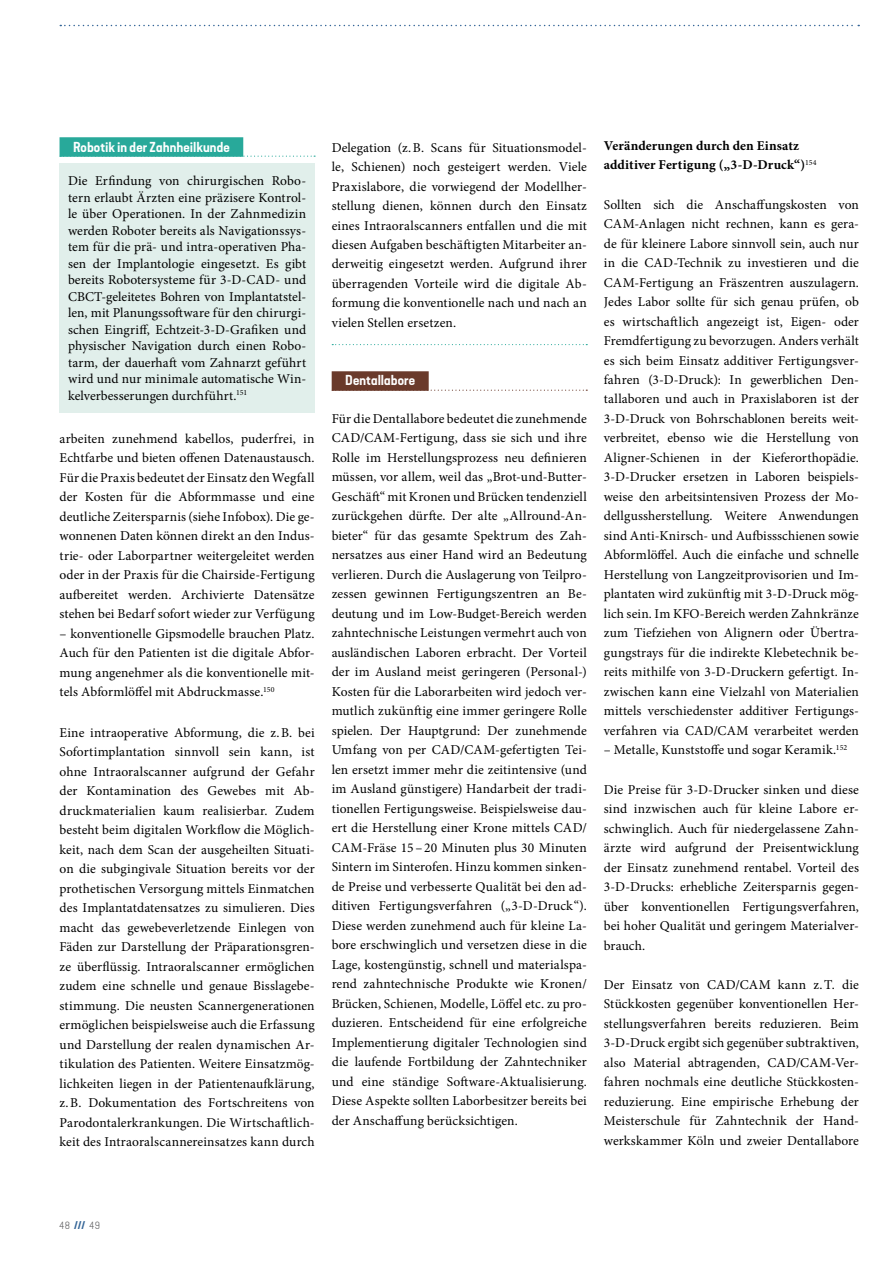
<style>
.page{position:relative;width:893px;height:1263px;background:#fff}
.page>*{position:absolute;margin:0;border:0;box-sizing:border-box;transform-origin:0 0}
.t1{font:13.5px/19.5px "Minion Pro";letter-spacing:.005em;color:#000;text-align:justify}
.t2{font:700 13.5px/19.5px "Minion Pro";letter-spacing:.005em;color:#000}
.t3{font:600 expanded 13.5px "Kapra Neue Pro";letter-spacing:.01em;color:#fff}
.t4{font:200 expanded 10.5px "Kapra Neue Pro";color:#58585a}
.s1{font-weight:700;color:#346597}
</style>
<div class="page">
<svg style="left:60px;top:25px;width:799px;height:1px"></svg>
<svg style="left:332px;top:344px;width:255px;height:1px"></svg>
<svg style="left:430px;top:390px;width:157px;height:1px"></svg>
<div style="left:332px;top:371px;width:97px;height:20px;background:#6a3a2b"></div>
<svg style="left:243px;top:156px;width:72px;height:1px"></svg>
<div style="left:60px;top:137px;width:183px;height:20px;background:#28a99a"></div>
<div style="left:60px;top:163px;width:255px;height:249px;background:#e1efeb"></div>
<p class="t3" style="left:73px;top:138px;width:158px">Robotik in der Zahnheilkunde</p>
<p class="t1" style="left:68px;top:173px;width:240px;line-height:16.5px">Die Erfindung von chirurgischen Robo&shy;tern erlaubt Ärzten eine präzisere Kontrol&shy;le über Operationen. In der Zahnmedizin werden Roboter bereits als Navigationssys&shy;tem für die prä- und intra-operativen Pha&shy;sen der Implantologie eingesetzt. Es gibt bereits Robotersysteme für 3-D-CAD- und CBCT-geleitetes Bohren von Implantatstel&shy;len, mit Planungssoftware für den chirurgi&shy;schen Eingriff, Echtzeit-3-D-Grafiken und physischer Navigation durch einen Robo&shy;tarm, der dauerhaft vom Zahnarzt geführt wird und nur minimale automatische Win&shy;kelverbesserungen durchführt.<sup>151</sup></p>
<p class="t1" style="left:60px;top:429px;width:257px">arbeiten zunehmend kabellos, puderfrei, in Echtfarbe und bieten offenen Datenaustausch.<br>Für die Praxis bedeutet der Einsatz den Wegfall der Kosten für die Abformmasse und eine deutliche Zeitersparnis (siehe Infobox). Die ge&shy;wonnenen Daten können direkt an den Indus&shy;trie- oder Laborpartner weitergeleitet werden oder in der Praxis für die Chairside-Fertigung aufbereitet werden. Archivierte Datensätze stehen bei Bedarf sofort wieder zur Verfügung</p>
<p class="t1" style="left:60px;top:623px;width:257px">– konventionelle Gipsmodelle brauchen Platz.<br>Auch für den Patienten ist die digitale Abfor&shy;mung angenehmer als die konventionelle mit&shy;tels Abformlöffel mit Abdruckmasse.<sup>150</sup></p>
<p class="t1" style="left:60px;top:723px;width:257px">Eine intraoperative Abformung, die z.B. bei Sofortimplantation sinnvoll sein kann, ist ohne Intraoralscanner aufgrund der Gefahr der Kontamination des Gewebes mit Ab&shy;druckmaterialien kaum realisierbar. Zudem besteht beim digitalen Workflow die Möglich&shy;keit, nach dem Scan der ausgeheilten Situati&shy;on die subgingivale Situation bereits vor der prothetischen Versorgung mittels Einmatchen des Implantatdatensatzes zu simulieren. Dies macht das gewebeverletzende Einlegen von Fäden zur Darstellung der Präparationsgren&shy;ze überflüssig. Intraoralscanner ermöglichen zudem eine schnelle und genaue Bisslagebe&shy;stimmung. Die neusten Scannergenerationen ermöglichen beispielsweise auch die Erfassung und Darstellung der realen dynamischen Ar&shy;tikulation des Patienten. Weitere Einsatzmög&shy;lichkeiten liegen in der Patientenaufklärung, z.B. Dokumentation des Fortschreitens von Parodontalerkrankungen. Die Wirtschaftlich&shy;keit des Intraoralscannereinsatzes kann durch</p>
<p class="t1" style="left:332px;top:138px;width:257px">Delegation (z.B. Scans für Situationsmodel&shy;le, Schienen) noch gesteigert werden. Viele Praxislabore, die vorwiegend der Modellher&shy;stellung dienen, können durch den Einsatz eines Intraoralscanners entfallen und die mit diesen Aufgaben beschäftigten Mitarbeiter an&shy;derweitig eingesetzt werden. Aufgrund ihrer überragenden Vorteile wird die digitale Ab&shy;formung die konventionelle nach und nach an vielen Stellen ersetzen.</p>
<p class="t3" style="left:345px;top:372px;width:72px">Dentallabore</p>
<p class="t1" style="left:332px;top:409px;width:257px">Für die Dentallabore bedeutet die zunehmende CAD/CAM-Fertigung, dass sie sich und ihre Rolle im Herstellungsprozess neu definieren müssen, vor allem, weil das „Brot-und-Butter-Geschäft“ mit Kronen und Brücken tendenziell zurückgehen dürfte. Der alte „Allround-An&shy;bieter“ für das gesamte Spektrum des Zah&shy;nersatzes aus einer Hand wird an Bedeutung verlieren. Durch die Auslagerung von Teilpro&shy;zessen gewinnen Fertigungszentren an Be&shy;deutung und im Low-Budget-Bereich werden zahntechnische Leistungen vermehrt auch von ausländischen Laboren erbracht. Der Vorteil der im Ausland meist geringeren (Personal-)<br>Kosten für die Laborarbeiten wird jedoch ver&shy;mutlich zukünftig eine immer geringere Rolle spielen. Der Hauptgrund: Der zunehmende Umfang von per CAD/CAM-gefertigten Tei&shy;len ersetzt immer mehr die zeitintensive (und im Ausland günstigere) Handarbeit der tradi&shy;tionellen Fertigungsweise. Beispielsweise dau&shy;ert die Herstellung einer Krone mittels CAD/ CAM-Fräse 15–20 Minuten plus 30 Minuten Sintern im Sinterofen. Hinzu kommen sinken&shy;de Preise und verbesserte Qualität bei den ad&shy;ditiven Fertigungsverfahren („3-D-Druck“).<br>Diese werden zunehmend auch für kleine La&shy;bore erschwinglich und versetzen diese in die Lage, kostengünstig, schnell und materialspa&shy;rend zahntechnische Produkte wie Kronen/ Brücken, Schienen, Modelle, Löffel etc. zu pro&shy;duzieren. Entscheidend für eine erfolgreiche Implementierung digitaler Technologien sind die laufende Fortbildung der Zahntechniker und eine ständige Software-Aktualisierung.<br>Diese Aspekte sollten Laborbesitzer bereits bei der Anschaffung berücksichtigen.</p>
<p class="t2" style="left:604px;top:136px;width:214px">Veränderungen durch den Einsatz additiver Fertigung („3-D-Druck“)<sup>154</sup></p>
<p class="t1" style="left:604px;top:195px;width:257px">Sollten sich die Anschaffungskosten von CAM-Anlagen nicht rechnen, kann es gera&shy;de für kleinere Labore sinnvoll sein, auch nur in die CAD-Technik zu investieren und die CAM-Fertigung an Fräszentren auszulagern.<br>Jedes Labor sollte für sich genau prüfen, ob es wirtschaftlich angezeigt ist, Eigen- oder Fremdfertigung zu bevorzugen. Anders verhält es sich beim Einsatz additiver Fertigungsver&shy;fahren (3-D-Druck): In gewerblichen Den&shy;tallaboren und auch in Praxislaboren ist der 3-D-Druck von Bohrschablonen bereits weit&shy;verbreitet, ebenso wie die Herstellung von Aligner-Schienen in der Kieferorthopädie.<br>3-D-Drucker ersetzen in Laboren beispiels&shy;weise den arbeitsintensiven Prozess der Mo&shy;dellgussherstellung. Weitere Anwendungen sind Anti-Knirsch- und Aufbissschienen sowie Abformlöffel. Auch die einfache und schnelle Herstellung von Langzeitprovisorien und Im&shy;plantaten wird zukünftig mit 3-D-Druck mög&shy;lich sein. Im KFO-Bereich werden Zahnkränze zum Tiefziehen von Alignern oder Übertra&shy;gungstrays für die indirekte Klebetechnik be&shy;reits mithilfe von 3-D-Druckern gefertigt. In&shy;zwischen kann eine Vielzahl von Materialien mittels verschiedenster additiver Fertigungs&shy;verfahren via CAD/CAM verarbeitet werden</p>
<p class="t1" style="left:604px;top:740px;width:245px">– Metalle, Kunststoffe und sogar Keramik.<sup>152</sup></p>
<p class="t1" style="left:604px;top:780px;width:257px">Die Preise für 3-D-Drucker sinken und diese sind inzwischen auch für kleine Labore er&shy;schwinglich. Auch für niedergelassene Zahn&shy;ärzte wird aufgrund der Preisentwicklung der Einsatz zunehmend rentabel. Vorteil des 3-D-Drucks: erhebliche Zeitersparnis gegen&shy;über konventionellen Fertigungsverfahren, bei hoher Qualität und geringem Materialver&shy;brauch.</p>
<p class="t1" style="left:604px;top:974px;width:257px">Der Einsatz von CAD/CAM kann z.T. die Stückkosten gegenüber konventionellen Her&shy;stellungsverfahren bereits reduzieren. Beim 3-D-Druck ergibt sich gegenüber subtraktiven, also Material abtragenden, CAD/CAM-Ver&shy;fahren nochmals eine deutliche Stückkosten&shy;reduzierung. Eine empirische Erhebung der Meisterschule für Zahntechnik der Hand&shy;werkskammer Köln und zweier Dentallabore</p>
<p class="t4" style="left:60px;top:1219px;width:42px">48 <span class="s1">///</span> 49</p>
</div>
